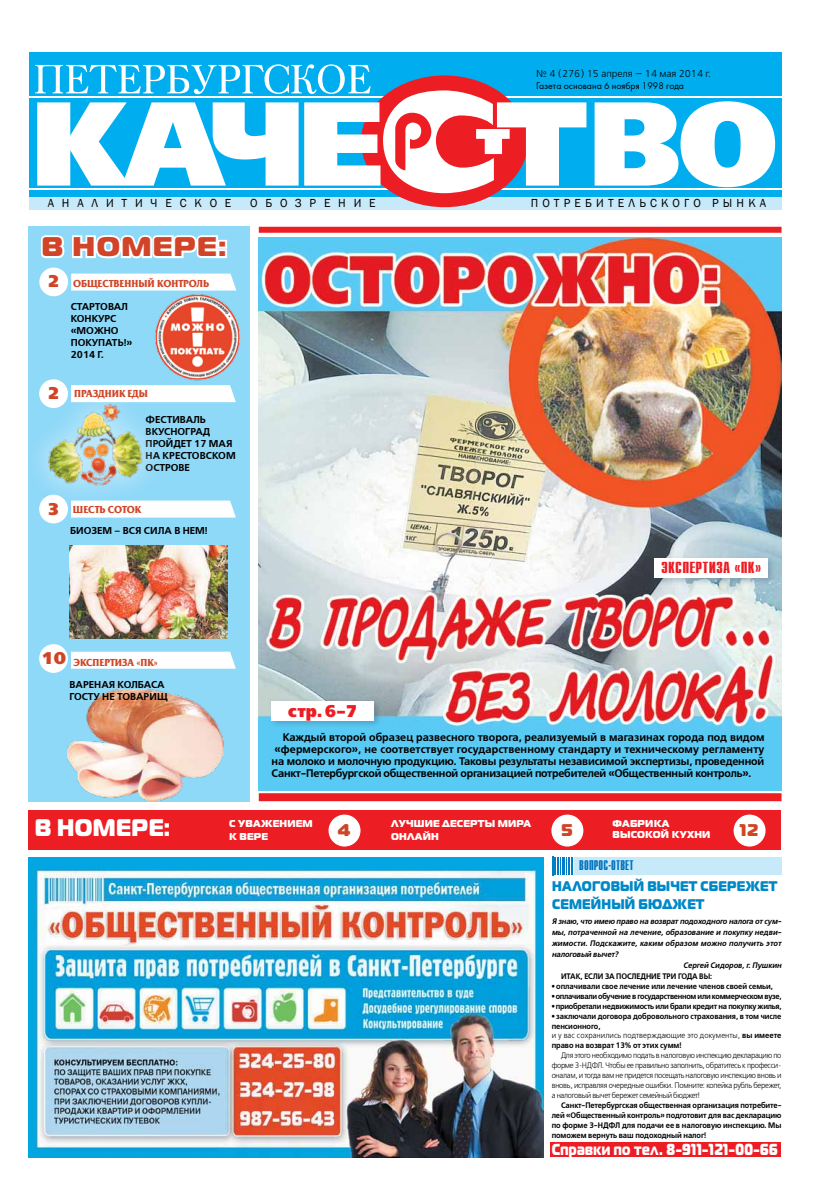
<style>
.page{position:relative;width:823px;height:1191px;background:#fff}
.page>*{position:absolute;margin:0;border:0;box-sizing:border-box;transform-origin:0 0}
.t1{font:27px "Magistral Black C";letter-spacing:.05em;color:#d14427;scale:1.04 1}
.t2{font:24px "Magistral Black C";letter-spacing:.02em;color:#fff;scale:.89 1}
.t3{font:17px "Free Set Black C";color:#ed1d24;scale:.91 1}
.t4{font:17px "Magistral Black C";color:#cf4627}
.t5{font:17px "Free Set Black C";color:#cf4627}
.t6{font:16px "Magistral Black C";letter-spacing:.03em;color:#fff;scale:.79 1}
.t7{font:700 16px "Compact C";letter-spacing:.01em;color:#ed1d24;scale:1.06 1}
.t8{font:14px "Magistral Black C";letter-spacing:.02em;color:#0088c7;scale:.86 1}
.t9{font:700 14px "Compact C";letter-spacing:.01em;color:#0072bc;scale:.83 1}
.t10{font:12px "Franklin Gothic";letter-spacing:.66em;color:#000}
.t11{font:700 11px/12px "Free Set C";letter-spacing:-.02em;color:#000;text-align:justify}
.t12{font:700 10px/12px "Free Set C";color:#000}
.t13{font:700 10px "Friz Quadrata C";letter-spacing:.005em;color:#cf4627;scale:.96 1}
.t14{font:10px/13px "Magistral Black C";letter-spacing:.02em;color:#fff;scale:.95 1}
.t15{font:10px "Futura Book C";color:#000}
.t16{font:10px "Free Set C";color:#000}
.t17{font:700 8px/9.9px "Free Set C";letter-spacing:-.01em;color:#000;scale:.93 1}
.t18{font:8px/9.9px "Free Set C";letter-spacing:-.035em;color:#000;text-align:justify;scale:.93 1}
.t19{font:italic 700 8px "Free Set C";color:#000;scale:.93 1}
.t20{font:700 8px "Free Set C";letter-spacing:-.035em;color:#000;scale:.92 1}
.t21{font:700 8px "Free Set C";letter-spacing:-.03em;color:#000;scale:.92 1}
.t22{font:italic 700 8px "Free Set C";letter-spacing:.02em;color:#000;scale:.93 1}
.s1{font-family:"Free Set Black C";font-weight:400;font-size:17px}
.s2{font-weight:400}
</style>
<div class="page">
<img style="left:258px;top:238px;width:523px;height:552px">
<div style="left:258px;top:227px;width:523px;height:6px;background:#ed1d24"></div>
<div style="left:258px;top:793px;width:523px;height:8px;background:#ed1d24"></div>
<div style="left:269px;top:698px;width:113px;height:31px;background:#253f5e;opacity:.27"></div>
<div style="left:271px;top:701px;width:102px;height:19px;background:#fff"></div>
<div style="left:550px;top:1142px;width:231px;height:14px;background:#ed1d24"></div>
<div style="left:29px;top:66px;width:751px;height:144px;background:#c7eafb"></div>
<div style="left:29px;top:52px;width:751px;height:144px;background:#00aeef"></div>
<hr style="left:29px;top:97px;width:751px;height:1px;background:#fff">
<hr style="left:29px;top:188px;width:751px;height:2px;background:#fff">
<div style="left:361px;top:75px;width:166px;height:132px;background:#ed1d24;border-radius:50%"></div>
<svg style="left:35px;top:64px;width:335px;height:30px"></svg>
<svg style="left:37px;top:90px;width:737px;height:103px;fill:#fff"></svg>
<div style="left:28px;top:810px;width:752px;height:40px;background:#ed1d24"></div>
<div style="left:733px;top:814px;width:32px;height:32px;background:#fff;border-radius:50%"></div>
<div style="left:328px;top:814px;width:32px;height:32px;background:#fff;border-radius:50%"></div>
<div style="left:551px;top:814px;width:32px;height:32px;background:#fff;border-radius:50%"></div>
<div style="left:651px;top:555px;width:124px;height:31px;background:#253f5e;opacity:.27"></div>
<div style="left:654px;top:557px;width:113px;height:20px;background:#fff"></div>
<div style="left:28px;top:227px;width:222px;height:575px;background:#8ed8f8"></div>
<svg style="left:71px;top:273px;width:165px;height:17px;background:#f9fdfe"></svg>
<div style="left:39px;top:267px;width:29px;height:29px;background:#fff;border-radius:50%"></div>
<svg style="left:40px;top:235px;width:188px;height:24px"></svg>
<svg style="left:71px;top:651px;width:165px;height:17px;background:#f8fcfe"></svg>
<div style="left:39px;top:644px;width:29px;height:29px;background:#fff;border-radius:50%"></div>
<img style="left:70px;top:545px;width:157px;height:93px">
<img style="left:28px;top:857px;width:515px;height:300px">
<div style="left:573px;top:857px;width:208px;height:17px;background:#c7eafb"></div>
<svg style="left:552px;top:857px;width:21px;height:19px"></svg>
<img style="left:155px;top:294px;width:85px;height:76px">
<img style="left:67px;top:689px;width:156px;height:111px">
<svg style="left:39px;top:370px;width:197px;height:154px"></svg>
<img style="left:38px;top:388px;width:117px;height:123px">
<p class="t16" style="left:536px;top:67px;width:176px">№ 4 (276) 15 апреля — 14 мая 2014 г.</p>
<p class="t15" style="left:536px;top:80px;width:149px">Газета основана 6 ноября 1998 года</p>
<h3 class="t10" style="left:48px;top:196px;width:185px">АНА-ЛИ-ТИ-ЧЕС-КОЕ</h3>
<h3 class="t10" style="left:250px;top:196px;width:127px">ОБО-ЗРЕ-НИЕ</h3>
<h3 class="t10" style="left:530px;top:195px;width:23px">п отребител</h3>
<h3 class="t10" style="left:639px;top:195px;width:22px">ь ско</h3>
<h3 class="t10" style="left:683px;top:195px;width:19px">г ор</h3>
<h3 class="t10" style="left:722px;top:195px;width:25px">ы нка</h3>
<h1 class="t1" style="left:41px;top:229px;width:179px">В номере:</h1>
<p class="t13" style="left:48px;top:277px;width:169px"><span class="s1">2</span> Общественный контроль</p>
<p class="t12" style="left:71px;top:300px;width:63px">Старто вал ко нкурс «МОЖНО<br>ПОКУПАТЬ!»<br>2014 г.</p>
<h3 class="t5" style="left:47px;top:383px;width:14px">2</h3>
<p class="t13" style="left:74px;top:387px;width:78px">Праздник еды</p>
<p class="t12" style="left:145px;top:414px;width:88px">Фестиваль<br>ВКУСНОГРАД пройдет 17 мая на Кресто</p>
<p class="t12" style="left:199px;top:450px;width:15px">вском</p>
<p class="t12" style="left:145px;top:462px;width:8px">ост</p>
<p class="t12" style="left:165px;top:462px;width:26px">рове</p>
<p class="t13" style="left:47px;top:504px;width:99px"><span class="s1">3</span> Шесть соток</p>
<p class="t12" style="left:70px;top:524px;width:139px">Биозем – вся сила в нем !</p>
<p class="t13" style="left:41px;top:656px;width:123px"><span class="s1">10</span> Экспертиза «ПК»</p>
<p class="t12" style="left:70px;top:679px;width:99px">Вареная колбаса<br>ГОСТу не товарищ</p>
<h3 class="t3" style="left:288px;top:701px;width:77px">стр. 6–7</h3>
<h3 class="t7" style="left:660px;top:559px;width:96px">Экспертиза «ПК»</h3>
<p class="t11" style="left:271px;top:731px;width:494px;text-indent:11px">Каждый второй образец развесного творога, реализуемый в магазинах города под видом «фермерского», не соответствует государственному стандарту и техническому регламенту на молоко и молочную продукцию. Таковы результаты независимой экспертизы, проведенной Санкт-Петербургской общественной организацией потребителей «Общественный контроль».</p>
<h2 class="t2" style="left:35px;top:811px;width:154px">В номере:</h2>
<h3 class="t4" style="left:338px;top:818px;width:14px">4</h3>
<p class="t14" style="left:229px;top:816px;width:89px">С уважением к вере</p>
<p class="t14" style="left:391px;top:816px;width:149px">Лучшие десерты мира онлайн</p>
<h3 class="t4" style="left:561px;top:818px;width:13px">5</h3>
<p class="t14" style="left:612px;top:817px;width:104px;line-height:11px">Фабрика высокой кухни</p>
<h3 class="t4" style="left:739px;top:818px;width:20px">12</h3>
<h3 class="t9" style="left:579px;top:858px;width:67px">вопрос-ответ</h3>
<h3 class="t8" style="left:552px;top:876px;width:135px">НАЛОГОВЫЙ ВЫЧЕТ</h3>
<h3 class="t8" style="left:700px;top:876px;width:12px">СБЕРЕ</h3>
<h3 class="t8" style="left:745px;top:876px;width:28px">жЕТ</h3>
<h3 class="t8" style="left:552px;top:894px;width:13px">СЕМЕЙНЫЙ</h3>
<h3 class="t8" style="left:638px;top:894px;width:54px">БЮдЖЕТ</h3>
<p class="t19" style="left:551px;top:916px;width:248px">Я знаю, что имею право на возврат подоходного налога от сум-</p>
<p class="t19" style="left:551px;top:927px;width:248px">мы, потраченной на лечение, образование и покупку недви-</p>
<p class="t22" style="left:551px;top:938px;width:248px">жимости. Подскажите, каким образом можно получить этот</p>
<p class="t19" style="left:551px;top:949px;width:73px">налоговый вычет?</p>
<p class="t19" style="left:682px;top:960px;width:107px">Сергей Сидоров, г. Пушкин</p>
<p class="t17" style="left:560px;top:971px;width:98px">ИТАК, ЕСЛИ ЗА ПОСЛЕДНИЕ</p>
<p class="t17" style="left:662px;top:971px;width:55px">ТРИ ГОДА ВЫ:</p>
<p class="t17" style="left:551px;top:981px;width:239px">• оплачивали свое лечение или лечение членов своей семьи,</p>
<p class="t20" style="left:551px;top:991px;width:251px">• оплачивали обучение в государственном или коммерческом вузе,</p>
<p class="t21" style="left:551px;top:1001px;width:251px">• приобретали недвижимость или брали кредит на покупку жилья,</p>
<p class="t17" style="left:551px;top:1011px;width:248px">• заключали договора добровольного страхования, в том числе пенсионного,<br><span class="s2">и у вас сохранились подтверждающие это документы,</span> вы имеете право на возврат 13% от этих сумм!</p>
<p class="t18" style="left:551px;top:1050px;width:248px;text-indent:9px">Для этого необходимо подать в налоговую инспекцию декларацию по форме 3-НДФЛ. Чтобы ее правильно заполнить, обратитесь к професси&shy;оналам, и тогда вам не придется посещать налоговую инспекцию вновь и вновь, исправляя очередные ошибки. Помните: копейка рубль бережет, а налоговый вычет бережет семейный бюджет!</p>
<p class="t17" style="left:551px;top:1100px;width:248px;text-align:justify;text-indent:9px">Санкт-Петербургская общественная организация потребите&shy;лей «Общественный контроль» подготовит для вас декларацию по форме 3-НДФЛ для подачи ее в налоговую инспекцию. Мы поможем вернуть ваш подоходный налог!</p>
<h3 class="t6" style="left:551px;top:1138px;width:287px">Справки по тел. 8-911-121-00-66</h3>
</div>
